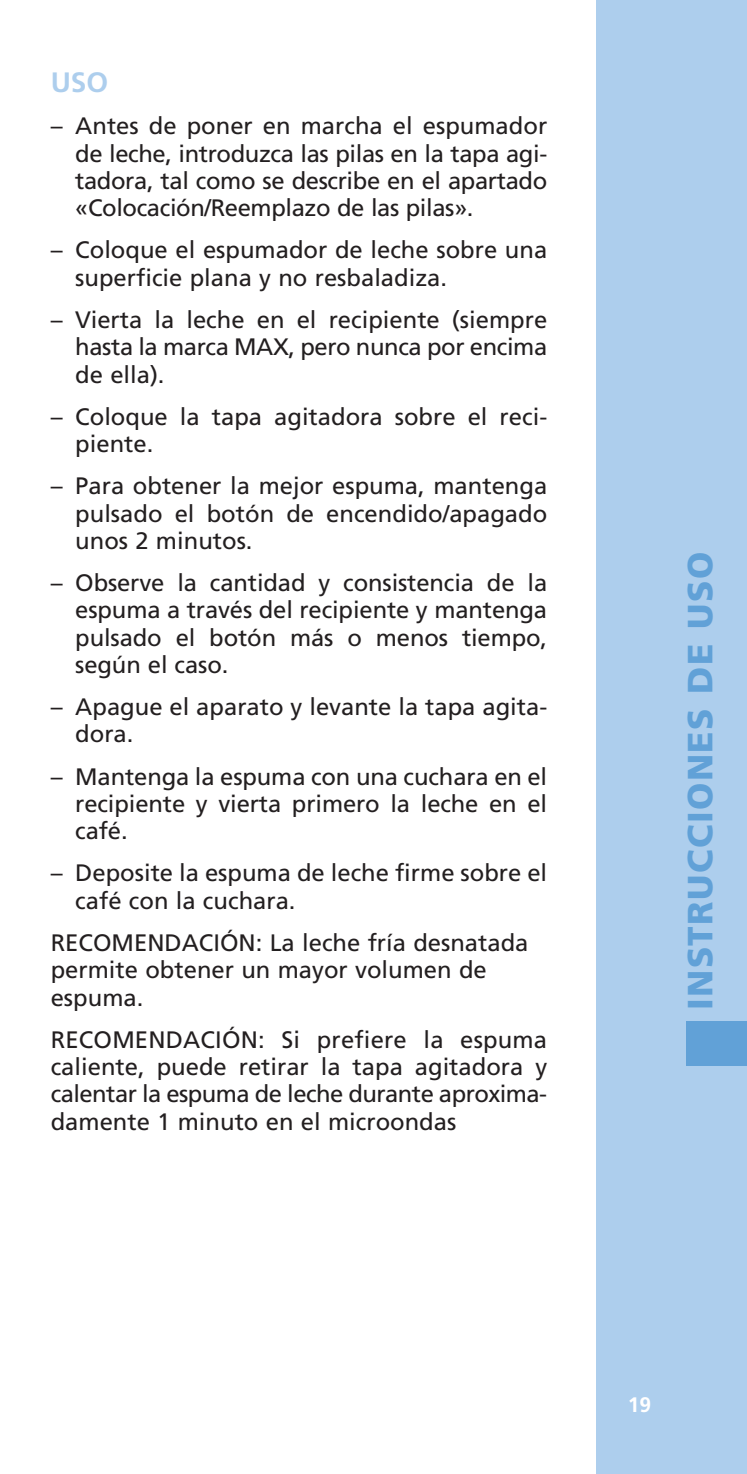
<style>
.page{position:relative;width:747px;height:1474px;background:#fff}
.page>*{position:absolute;margin:0;border:0;box-sizing:border-box;transform-origin:0 0}
.t1{font:900 35px "Frutiger";letter-spacing:.045em;color:#61a1d7}
.t2{font:700 28px "Frutiger";color:#adceed}
.t3{font:23.8px/27.3px "Frutiger";color:#231f20;text-align:justify}
.t4{font:700 21px "Frutiger";color:#fff}
</style>
<div class="page">
<div style="left:596px;top:0;width:150px;height:1474px;background:#adceed"></div>
<div style="left:686px;top:1021px;width:60px;height:45px;background:#61a1d7"></div>
<p class="t2" style="left:51px;top:71px;width:59px">USO</p>
<p class="t3" style="left:75px;top:114px;width:473px;text-indent:-24px">– Antes de poner en marcha el espumador de leche, introduzca las pilas en la tapa agi&shy;tadora, tal como se describe en el apartado «Colocación/Reemplazo de las pilas».</p>
<p class="t3" style="left:75px;top:238px;width:473px;text-indent:-24px">– Coloque el espumador de leche sobre una superficie plana y no resbaladiza.</p>
<p class="t3" style="left:75px;top:308px;width:473px;text-indent:-24px">– Vierta la leche en el recipiente (siempre hasta la marca MAX, pero nunca por encima de ella).</p>
<p class="t3" style="left:75px;top:404px;width:473px;text-indent:-24px">– Coloque la tapa agitadora sobre el reci&shy;piente.</p>
<p class="t3" style="left:75px;top:474px;width:473px;text-indent:-24px">– Para obtener la mejor espuma, mantenga pulsado el botón de encendido/apagado unos 2 minutos.</p>
<p class="t3" style="left:75px;top:571px;width:473px;text-indent:-24px">– Observe la cantidad y consistencia de la espuma a través del recipiente y mantenga pulsado el botón más o menos tiempo, según el caso.</p>
<p class="t3" style="left:75px;top:695px;width:473px;text-indent:-24px">– Apague el aparato y levante la tapa agita&shy;dora.</p>
<p class="t3" style="left:75px;top:764px;width:473px;text-indent:-24px">– Mantenga la espuma con una cuchara en el recipiente y vierta primero la leche en el café.</p>
<p class="t3" style="left:75px;top:861px;width:473px;text-indent:-24px">– Deposite la espuma de leche firme sobre el café con la cuchara.</p>
<p class="t3" style="left:51px;top:931px;width:479px;text-align:left">RECOMENDACIÓN: La leche fría desnatada permite obtener un mayor volumen de espuma.</p>
<p class="t3" style="left:51px;top:1027px;width:498px">RECOMENDACIÓN: Si prefiere la espuma caliente, puede retirar la tapa agitadora y calentar la espuma de leche durante aproxima&shy;damente 1 minuto en el microondas</p>
<h1 class="t1" style="left:686px;top:1010px;width:460px;rotate:-90deg">INSTRUCCIONES DE USO</h1>
<p class="t4" style="left:627px;top:1395px;width:25px">19</p>
</div>
